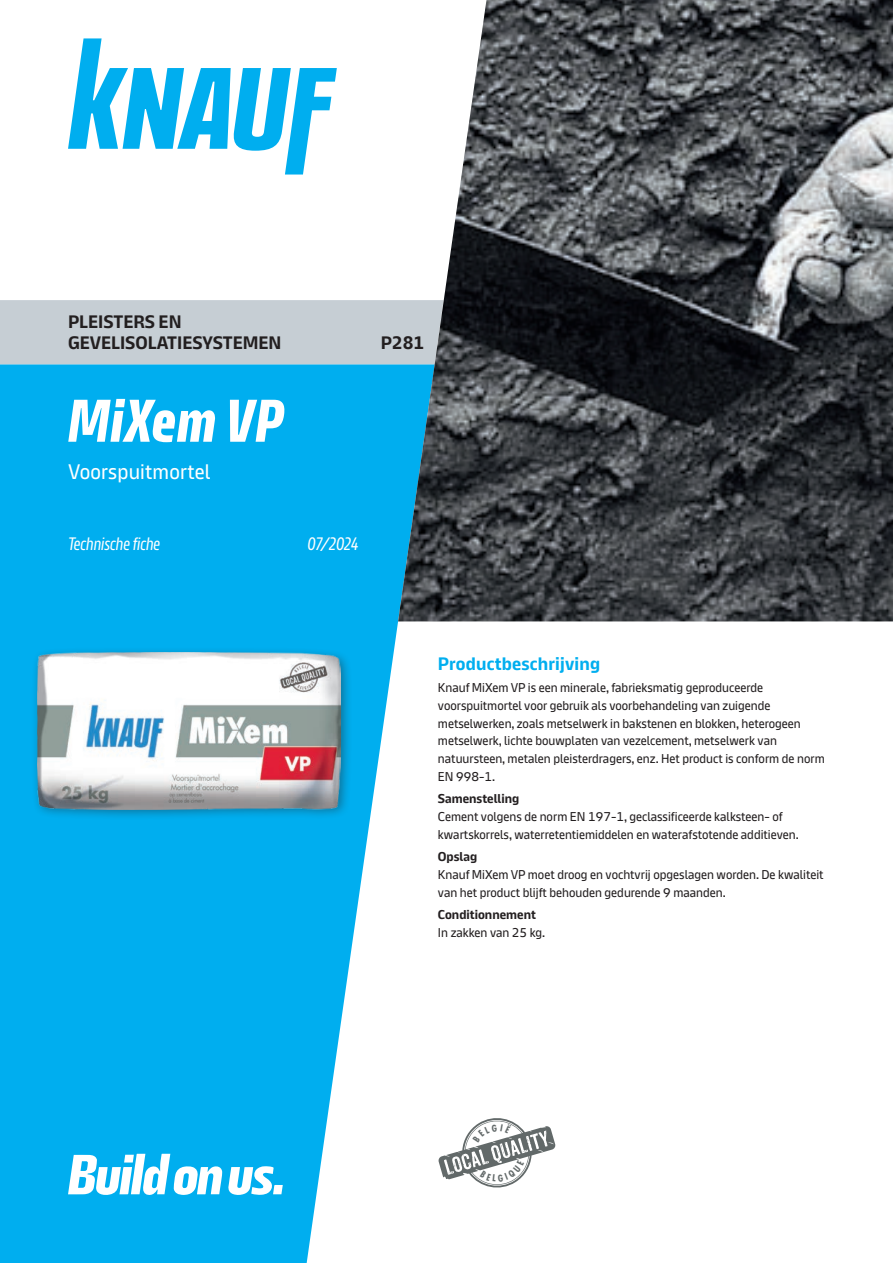
<style>
.page{position:relative;width:893px;height:1263px;background:#fff}
.page>*{position:absolute;margin:0;border:0;box-sizing:border-box;transform-origin:0 0}
.Titel_1st_Line{font:700 60px "Knauf Head";letter-spacing:.025em;color:#fff}
.Subtitel_2nd_Line{font:21px "Knauf";letter-spacing:.01em;color:#fff}
.Segment____Division{font:700 18px/21px "Knauf";color:#231f20}
.Version{font:18px "Knauf Head";color:#fff}
.Description_Headline{font:700 18px "Knauf";letter-spacing:.01em;color:#00aeef}
.Copy_Text{font:12.75px/17.9px "Knauf";color:#231f20}
.Titre_Texte{font:700 12.75px "Knauf";color:#231f20}
</style>
<div class="page">
<svg style="left:0;top:364px;width:435px;height:899px;fill:#00aeef"></svg>
<div style="left:0;top:300px;width:398px;height:64px;background:#c6ced4"></div>
<div style="left:31px;top:647px;width:321px;height:174px;background:#231f20;opacity:.4"></div>
<img style="left:37px;top:653px;width:303px;height:156px">
<img style="left:398px;top:0;width:495px;height:621px">
<svg style="left:68px;top:38px;width:269px;height:137px"></svg>
<svg style="left:68px;top:1154px;width:215px;height:41px"></svg>
<svg style="left:438px;top:1118px;width:118px;height:70px"></svg>
<p class="Segment____Division" style="left:68px;top:311px;width:215px">PLEISTERS EN<br>GEVELISOLATIESYSTEMEN</p>
<p class="Titel_1st_Line" style="left:68px;top:390px;width:217px">MiXem VP</p>
<h1 class="Subtitel_2nd_Line" style="left:68px;top:460px;width:144px">Voorspuitmortel</h1>
<p class="Version" style="left:68px;top:534px;width:94px">Technische fiche</p>
<p class="Version" style="left:307px;top:534px;width:52px">07/2024</p>
<p class="Segment____Division" style="left:381px;top:332px;width:45px">P281</p>
<p class="Description_Headline" style="left:438px;top:653px;width:164px">Productbeschrijving</p>
<p class="Copy_Text" style="left:438px;top:678px;width:388px">Knauf MiXem VP is een minerale, fabrieksmatig geproduceerde voorspuitmortel voor gebruik als voorbehandeling van zuigende metselwerken, zoals metselwerk in bakstenen en blokken, heterogeen metselwerk, lichte bouwplaten van vezelcement, metselwerk van natuursteen, metalen pleisterdragers, enz. Het product is conform de norm EN 998-1.</p>
<p class="Titre_Texte" style="left:438px;top:792px;width:83px">Samenstelling</p>
<p class="Copy_Text" style="left:438px;top:807px;width:362px">Cement volgens de norm EN 197-1, geclassificeerde kalksteen- of kwartskorrels, waterretentiemiddelen en waterafstotende additieven.</p>
<p class="Titre_Texte" style="left:438px;top:849px;width:41px">Opslag</p>
<p class="Copy_Text" style="left:438px;top:865px;width:387px">Knauf MiXem VP moet droog en vochtvrij opgeslagen worden. De kwaliteit</p>
<p class="Copy_Text" style="left:438px;top:883px;width:289px">van het product blijft behouden gedurende 9 maanden.</p>
<p class="Titre_Texte" style="left:438px;top:907px;width:99px">Conditionnement</p>
<p class="Copy_Text" style="left:438px;top:923px;width:109px">In zakken van 25 kg.</p>
</div>
